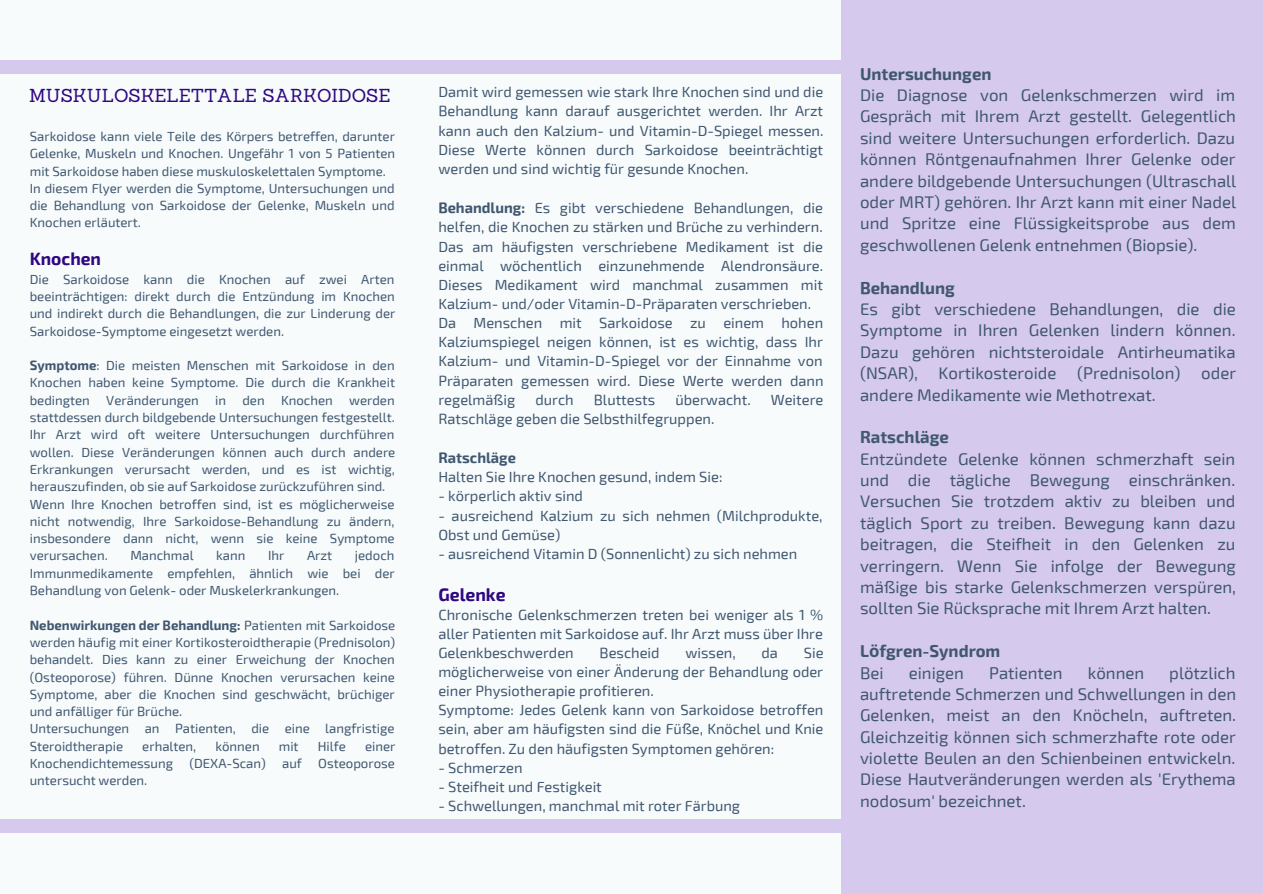
<style>
.page{position:relative;width:1263px;height:894px;background:#fff}
.page>*{position:absolute;margin:0;border:0;box-sizing:border-box;transform-origin:0 0}
.t1{font:18.3px "Sanchez";color:#2f0780}
.t2{font:700 17.7px "Exo 2";color:#2f0780}
.t3{font:700 17.4px "Exo 2";color:#2f0780}
.t4{font:16.8px/21.3px "Exo 2";color:#405770;text-align:justify}
.t5{font:700 16.8px/21.3px "Exo 2";color:#405770}
.t6{font:14.7px/19px "Exo 2";color:#405770}
.t7{font:700 14.7px "Exo 2";color:#405770}
.t8{font:13.2px/17.2px "Exo 2";color:#405770}
.s1{font-weight:700}
.s2{font-family:"Noto Sans"}
.s3{font-weight:400}
</style>
<div class="page">
<div style="left:0;top:0;width:1263px;height:893px;background:#f7fbfc"></div>
<div style="left:0;top:819px;width:861px;height:13px;background:#d5c9ed"></div>
<div style="left:841px;top:0;width:422px;height:893px;background:#d5c9ed"></div>
<div style="left:0;top:61px;width:864px;height:13px;background:#d5c9ed"></div>
<h1 class="t1" style="left:29px;top:84px;width:363px">MUSKULOSKELETTALE SARKOIDOSE</h1>
<p class="t8" style="left:30px;top:127px;width:367px">Sarkoidose kann viele Teile des Körpers betreffen, darunter Gelenke, Muskeln und Knochen. Ungefähr 1 von 5 Patienten mit Sarkoidose haben diese muskuloskelettalen Symptome.<br>In diesem Flyer werden die Symptome, Untersuchungen und die Behandlung von Sarkoidose der Gelenke, Muskeln und Knochen erläutert.</p>
<h3 class="t3" style="left:30px;top:247px;width:73px">Knochen</h3>
<p class="t8" style="left:30px;top:270px;width:367px;text-align:justify">Die Sarkoidose kann die Knochen auf zwei Arten beeinträchtigen: direkt durch die Entzündung im Knochen und indirekt durch die Behandlungen, die zur Linderung der Sarkoidose-Symptome eingesetzt werden.</p>
<p class="t8" style="left:30px;top:356px;width:367px"><span class="s1">Symptome</span>: Die meisten Menschen mit Sarkoidose in den Knochen haben keine Symptome. Die durch die Krankheit bedingten Veränderungen in den Knochen werden stattdessen durch bildgebende Untersuchungen festgestellt.<br>Ihr Arzt wird oft weitere Untersuchungen durchführen wollen. Diese Veränderungen können auch durch andere Erkrankungen verursacht werden, und es ist wichtig, herauszufinden, ob sie auf Sarkoidose zurückzuführen sind.<br>Wenn Ihre Knochen betroffen sind, ist es möglicherweise nicht notwendig, Ihre Sarkoidose-Behandlung zu ändern, insbesondere dann nicht, wenn sie keine Symptome verursachen.</p>
<p class="t8" style="left:30px;top:546px;width:366px;text-align:justify;text-indent:325px">jedoch Immunmedikamente empfehlen, ähnlich wie bei der Behandlung von Gelenk- oder Muskelerkrankungen.</p>
<p class="t8" style="left:30px;top:615px;width:367px"><span class="s1">Nebenwirkungen der Behandlung:</span> Patienten mit Sarkoidose werden häufig mit einer Kortikosteroidtherapie (Prednisolon) behandelt. Dies kann zu einer Erweichung der Knochen (Osteoporose) führen. Dünne Knochen verursachen keine Symptome, aber die Knochen sind geschwächt, brüchiger und anfälliger für Brüche.<br>Untersuchungen an Patienten, die eine langfristige Steroidtherapie</p>
<p class="t8" style="left:130px;top:546px;width:65px">Manchmal</p>
<p class="t8" style="left:216px;top:546px;width:31px">kann</p>
<p class="t8" style="left:268px;top:546px;width:18px">Ihr</p>
<p class="t8" style="left:307px;top:546px;width:27px">Arzt</p>
<p class="t8" style="left:142px;top:736px;width:55px">erhalten,</p>
<p class="t8" style="left:215px;top:736px;width:46px">können</p>
<p class="t8" style="left:279px;top:736px;width:21px">mit</p>
<p class="t8" style="left:318px;top:736px;width:30px">Hilfe</p>
<p class="t8" style="left:30px;top:736px;width:367px;text-align:justify;text-indent:335px">einer Knochendichtemessung (DEXA-Scan) auf Osteoporose untersucht werden.</p>
<p class="t6" style="left:438px;top:82px;width:387px;text-align:justify">Damit wird gemessen wie stark Ihre Knochen sind und die Behandlung kann darauf ausgerichtet werden. Ihr Arzt kann auch den Kalzium- und Vitamin-D-Spiegel messen.<br>Diese Werte können durch Sarkoidose beeinträchtigt werden und sind wichtig für gesunde Knochen.</p>
<p class="t6" style="left:438px;top:198px;width:387px"><span class="s1">Behandlung:</span> Es gibt verschiedene Behandlungen, die helfen, die Knochen zu stärken und Brüche zu verhindern.<br>Das am häufigsten verschriebene Medikament ist die einmal wöchentlich einzunehmende Alendronsäure.<br>Dieses Medikament wird manchmal zusammen mit Kalzium- und/oder Vitamin-D-Präparaten verschrieben.<br>Da Menschen mit Sarkoidose zu einem hohen Kalziumspiegel neigen können, ist es wichtig, dass Ihr Kalzium- und Vitamin-D-Spiegel vor der Einnahme von Präparaten gemessen wird. Diese Werte werden dann regelmäßig</p>
<p class="t6" style="left:535px;top:389px;width:40px">durch</p>
<p class="t6" style="left:594px;top:389px;width:63px">Bluttests</p>
<p class="t6" style="left:675px;top:389px;width:77px">überwacht.</p>
<p class="t6" style="left:771px;top:389px;width:54px">Weitere</p>
<p class="t6" style="left:438px;top:408px;width:278px">Ratschläge geben die Selbsthilfegruppen.</p>
<p class="t7" style="left:438px;top:448px;width:79px">Ratschläge</p>
<p class="t6" style="left:438px;top:467px;width:286px">Halten Sie Ihre Knochen gesund, indem Sie:</p>
<p class="t6" style="left:438px;top:486px;width:146px">- körperlich aktiv sind</p>
<p class="t6" style="left:438px;top:505px;width:386px">- ausreichend Kalzium zu sich nehmen (Milchprodukte,<br>Obst und Gemüse)</p>
<p class="t6" style="left:438px;top:543px;width:360px">- ausreichend Vitamin D (Sonnenlicht) zu sich nehmen</p>
<h2 class="t2" style="left:438px;top:582px;width:69px">Gelenke</h2>
<p class="t6" style="left:438px;top:604px;width:386px;text-align:justify">Chronische Gelenkschmerzen treten bei weniger als 1 % aller Patienten mit Sarkoidose auf. Ihr Arzt muss über Ihre Gelenkbeschwerden</p>
<p class="t6" style="left:438px;top:642px;width:387px;text-indent:365px">Sie möglicherweise von einer Änderung der Behandlung oder einer Physiotherapie profitieren.<br>Symptome: Jedes Gelenk kann von Sarkoidose betroffen sein, aber am häufigsten sind die Füße, Knöchel und Knie betroffen. Zu den häufigsten Symptomen gehören:</p>
<p class="t6" style="left:438px;top:757px;width:86px">- Schmerzen</p>
<p class="t6" style="left:438px;top:776px;width:165px">- Steifheit und Festigkeit</p>
<p class="t6" style="left:438px;top:795px;width:303px">- Schwellungen, manchmal mit roter Färbung</p>
<p class="t6" style="left:600px;top:642px;width:62px">Bescheid</p>
<p class="t6" style="left:685px;top:642px;width:52px">wissen,</p>
<p class="t6" style="left:762px;top:642px;width:18px">da</p>
<p class="t5" style="left:860px;top:62px;width:133px">Untersuchungen</p>
<p class="t4" style="left:860px;top:84px;width:378px">Die Diagnose von Gelenkschmerzen wird im Gespräch mit Ihrem Arzt gestellt. Gelegentlich sind weitere Untersuchungen erforderlich. Dazu können Röntgenaufnahmen Ihrer Gelenke oder andere bildgebende Untersuchungen (Ultraschall oder MRT) gehören. Ihr Arzt kann mit einer Nadel und Spritze eine Flüssigkeitsprobe aus dem geschwollenen Gelenk entnehmen (Biopsie).</p>
<p class="t5" style="left:860px;top:276px;width:96px">Behandlung</p>
<p class="t4" style="left:860px;top:297px;width:378px">Es gibt verschiedene Behandlungen, die die Symptome in Ihren Gelenken lindern können.<br>Dazu gehören nichtsteroidale Antirheumatika (NSAR), Kortikosteroide (Prednisolon) oder andere Medikamente wie Methotrexat.</p>
<p class="t5" style="left:860px;top:425px;width:90px">Ratschläge</p>
<p class="t4" style="left:860px;top:447px;width:377px">Entzündete Gelenke können schmerzhaft sein und die tägliche Bewegung einschränken.<br>Versuchen Sie trotzdem aktiv zu bleiben und täglich Sport zu treiben. Bewegung kann dazu beitragen, die Steifheit in den Gelenken zu verringern. Wenn Sie infolge der Bewegung mäßige bis starke Gelenkschmerzen verspüren, sollten Sie Rücksprache mit Ihrem Arzt halten.</p>
<p class="t5" style="left:860px;top:639px;width:142px">L<span class="s2">ӧ</span>fgren-Syndrom<br><span class="s3">Bei</span></p>
<p class="t4" style="left:860px;top:661px;width:378px;text-indent:309px">plötzlich auftretende Schmerzen und Schwellungen in den Gelenken, meist an den Knöcheln, auftreten.<br>Gleichzeitig können sich schmerzhafte rote oder violette Beulen an den Schienbeinen entwickeln.<br>Diese Hautveränderungen werden als 'Erythema nodosum' bezeichnet.</p>
<p class="t4" style="left:909px;top:661px;width:57px">einigen</p>
<p class="t4" style="left:989px;top:661px;width:75px">Patienten</p>
<p class="t4" style="left:1088px;top:661px;width:58px">können</p>
</div>
